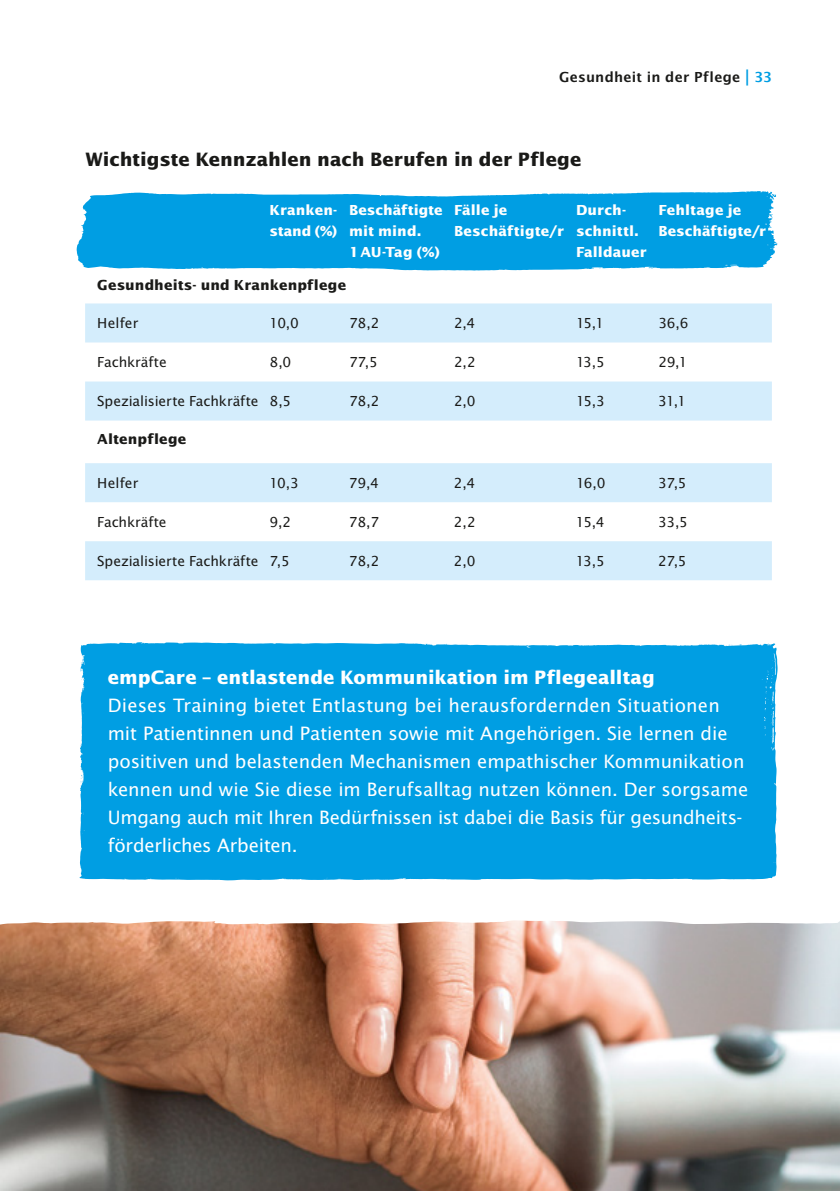
<style>
.page{position:relative;width:840px;height:1191px;background:#fff}
.page>*{position:absolute;margin:0;border:0;box-sizing:border-box;transform-origin:0 0}
.t1{font:20px/28px "Lucida Sans EFOP";letter-spacing:-.005em;color:#fff}
.t2{font:700 20px "Lucida Sans EFOP";letter-spacing:-.005em;color:#fff}
.t3{font:700 20px "Lucida Sans EFOP";color:#1a1a18}
.t4{font:15px "Lucida Sans EFOP";letter-spacing:-.01em;color:#1a1a18}
.t5{font:700 15px/21px "Lucida Sans EFOP";letter-spacing:.005em;color:#fff}
.t6{font:700 15px "Lucida Sans EFOP";letter-spacing:.01em;color:#1a1a18}
.t7{font:600 15px "Lucida Sans EFOP";letter-spacing:.02em;color:#1a1a18}
.s1{font-size:19px;color:#009ee3}
.s2{color:#009ee3}
</style>
<div class="page">
<div style="left:79px;top:642px;width:698px;height:238px;background:#009ee3"></div>
<svg style="left:76px;top:191px;width:701px;height:79px;background:#12a5e5"></svg>
<img style="left:0;top:920px;width:839px;height:271px">
<svg style="left:85px;top:303px;width:686px;height:277px;fill:#d4edfc"></svg>
<p class="t7" style="left:558px;top:68px;width:214px">Gesundheit in der Pflege <span class="s1">|</span> <span class="s2">33</span></p>
<p class="t3" style="left:85px;top:148px;width:497px">Wichtigste Kennzahlen nach Berufen in der Pflege</p>
<p class="t5" style="left:269px;top:200px;width:69px">Kranken&shy;stand (%)</p>
<p class="t5" style="left:349px;top:200px;width:95px">Beschäftigte mit mind.<br>1AU-Tag (%)</p>
<p class="t5" style="left:454px;top:200px;width:111px">Fälle je<br>Beschäftigte/r</p>
<p class="t5" style="left:575px;top:200px;width:72px">Durch&shy;schnittl.<br>Falldauer</p>
<p class="t5" style="left:658px;top:200px;width:109px">Fehltage je<br>Beschäftigte/r</p>
<p class="t6" style="left:97px;top:276px;width:250px">Gesundheits- und Krankenpflege</p>
<p class="t4" style="left:97px;top:315px;width:43px">Helfer</p>
<p class="t4" style="left:269px;top:315px;width:31px">10,0</p>
<p class="t4" style="left:349px;top:315px;width:32px">78,2</p>
<p class="t4" style="left:454px;top:315px;width:23px">2,4</p>
<p class="t4" style="left:575px;top:315px;width:30px">15,1</p>
<p class="t4" style="left:658px;top:315px;width:32px">36,6</p>
<p class="t4" style="left:97px;top:354px;width:71px">Fachkräfte</p>
<p class="t4" style="left:269px;top:354px;width:23px">8,0</p>
<p class="t4" style="left:349px;top:354px;width:30px">77,5</p>
<p class="t4" style="left:454px;top:354px;width:23px">2,2</p>
<p class="t4" style="left:575px;top:354px;width:30px">13,5</p>
<p class="t4" style="left:658px;top:354px;width:31px">29,1</p>
<p class="t4" style="left:97px;top:393px;width:195px">Spezialisierte Fachkräfte 8,5</p>
<p class="t4" style="left:349px;top:393px;width:32px">78,2</p>
<p class="t4" style="left:453px;top:393px;width:23px">2,0</p>
<p class="t4" style="left:575px;top:393px;width:30px">15,3</p>
<p class="t4" style="left:658px;top:393px;width:29px">31,1</p>
<p class="t6" style="left:97px;top:430px;width:91px">Altenpflege</p>
<p class="t4" style="left:97px;top:475px;width:43px">Helfer</p>
<p class="t4" style="left:269px;top:475px;width:31px">10,3</p>
<p class="t4" style="left:349px;top:475px;width:31px">79,4</p>
<p class="t4" style="left:453px;top:475px;width:23px">2,4</p>
<p class="t4" style="left:575px;top:475px;width:31px">16,0</p>
<p class="t4" style="left:658px;top:475px;width:30px">37,5</p>
<p class="t4" style="left:97px;top:514px;width:71px">Fachkräfte</p>
<p class="t4" style="left:269px;top:514px;width:23px">9,2</p>
<p class="t4" style="left:349px;top:514px;width:32px">78,7</p>
<p class="t4" style="left:453px;top:514px;width:23px">2,2</p>
<p class="t4" style="left:575px;top:514px;width:30px">15,4</p>
<p class="t4" style="left:658px;top:514px;width:31px">33,5</p>
<p class="t4" style="left:97px;top:553px;width:194px">Spezialisierte Fachkräfte 7,5</p>
<p class="t4" style="left:349px;top:553px;width:32px">78,2</p>
<p class="t4" style="left:453px;top:553px;width:23px">2,0</p>
<p class="t4" style="left:575px;top:553px;width:30px">13,5</p>
<p class="t4" style="left:658px;top:553px;width:30px">27,5</p>
<p class="t2" style="left:108px;top:666px;width:548px">empCare – entlastende Kommunikation im Pflegealltag</p>
<p class="t1" style="left:108px;top:692px;width:641px">Dieses Training bietet Entlastung bei herausfordernden Situationen mit Patientinnen und Patienten sowie mit Angehörigen. Sie lernen die positiven und belastenden Mechanismen empathischer Kommunikation kennen und wie Sie diese im Berufsalltag nutzen können. Der sorgsame Umgang auch mit Ihren Bedürfnissen ist dabei die Basis für gesundheits&shy;förderliches Arbeiten.</p>
</div>
